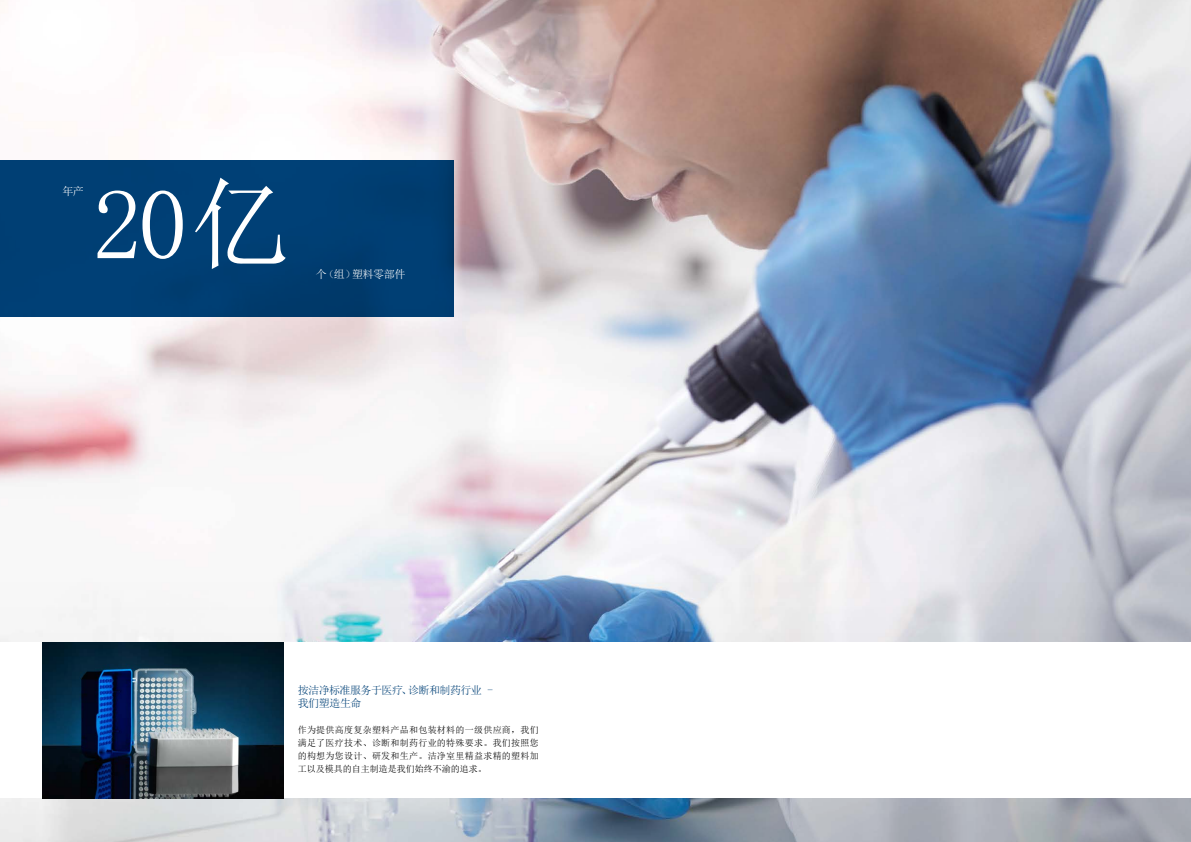
<style>
.page{position:relative;width:1191px;height:842px;background:#fff}
.page>*{position:absolute;margin:0;border:0;box-sizing:border-box;transform-origin:0 0}
.t1{font:100px "Sim Sun";color:#fff}
.t2{font:11px/13px "Sim Sun";letter-spacing:-.05em;color:#004177}
.t3{font:11px "Sim Sun";letter-spacing:-.04em;color:#fff}
.t4{font:9px/13px "Sim Sun";letter-spacing:.03em;color:#000;text-align:justify}
</style>
<div class="page">
<img style="left:0;top:0;width:1191px;height:557px">
<svg style="left:0;top:557px;width:1191px;height:285px"></svg>
<div style="left:0;top:642px;width:1191px;height:156px;background:#fff"></div>
<div style="left:0;top:161px;width:454px;height:156px;background:#004177"></div>
<img style="left:43px;top:642px;width:240px;height:156px">
<p class="t3" style="left:62px;top:185px;width:23px">年产</p>
<h1 class="t1" style="left:92px;top:174px;width:200px">20亿</h1>
<p class="t3" style="left:316px;top:268px;width:91px">个（组）塑料零部件</p>
<p class="t2" style="left:298px;top:683px;width:197px">按洁净标准服务于医疗、诊断和制药行业 -我们塑造生命</p>
<p class="t4" style="left:298px;top:723px;width:242px">作为提供高度复杂塑料产品和包装材料的一级供应商，我们满足了医疗技术、诊断和制药行业的特殊要求。我们按照您的构想为您设计、研发和生产。洁净室里精益求精的塑料加工以及模具的自主制造是我们始终不渝的追求。</p>
</div>
